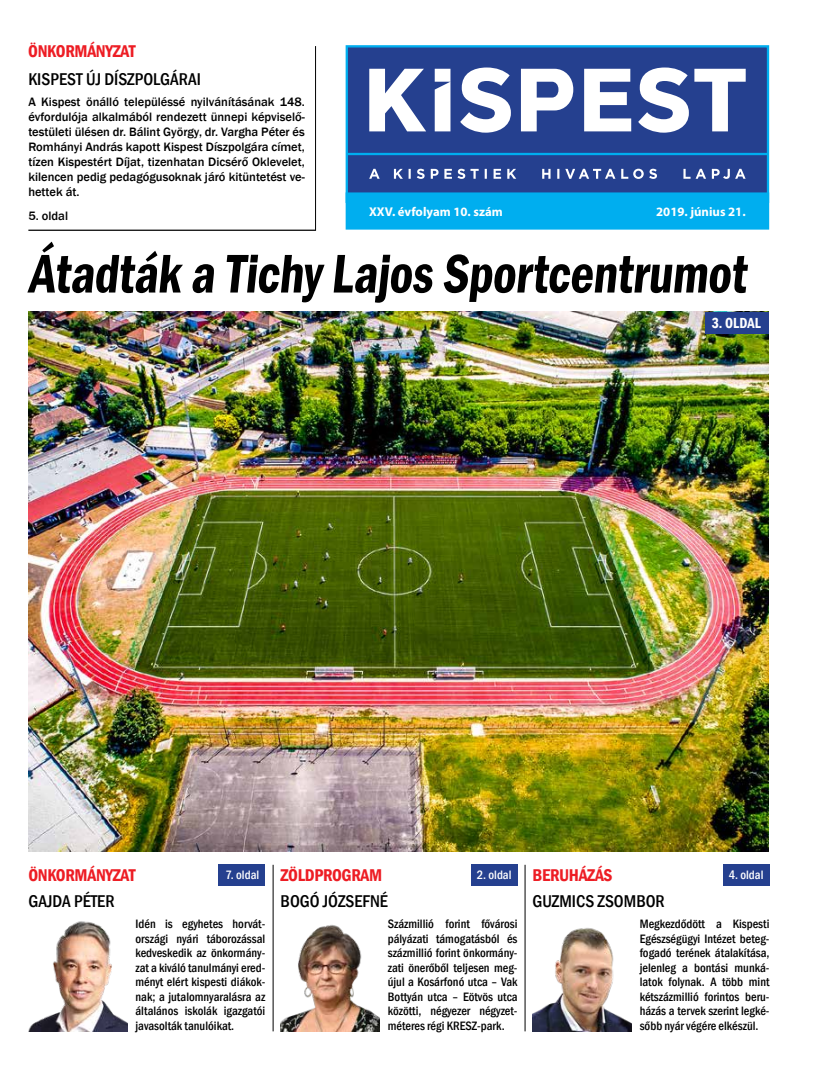
<style>
.page{position:relative;width:833px;height:1081px;background:#fff}
.page>*{position:absolute;margin:0;border:0;box-sizing:border-box;transform-origin:0 0}
.t1{font:600 condensed 56.38px "Franklin Gothic";color:#000;scale:.91 1}
.t2{font:500 condensed 17.5px/25.6px "Franklin Gothic";color:#000}
.t3{font:600 condensed 17.5px "Franklin Gothic";letter-spacing:-.02em;color:#ed1d24}
.t4{font:600 condensed 15px "Franklin Gothic";letter-spacing:.005em;color:#fff;scale:.95 1}
.t5{font:700 12.75px "Myriad Pro";color:#fff}
.t6{font:500 condensed 12.5px/14.5px "Franklin Gothic";color:#000;text-align:justify}
.t7{font:500 12.5px/15px "Franklin Gothic";color:#000;text-align:justify}
.t8{font:500 condensed 12.5px "Franklin Gothic";color:#fff}
.s1{font-size:12.5px;color:#fff}
.s2{font-weight:600;color:#ed1d24}
</style>
<div class="page">
<img style="left:28px;top:312px;width:740px;height:539px">
<div style="left:345px;top:45px;width:424px;height:158px;background:#25408f;border:2px solid #00aeef"></div>
<div style="left:346px;top:192px;width:423px;height:38px;background:#00aeef;border:2px solid #00aeef"></div>
<hr style="left:347px;top:153px;width:421px;height:2px;background:#00aeef">
<svg style="left:369px;top:169px;width:376px;height:10px"></svg>
<hr style="left:273px;top:865px;width:1px;height:166px;background:#000">
<hr style="left:525px;top:865px;width:1px;height:166px;background:#000">
<svg style="left:369px;top:67px;width:376px;height:66px"></svg>
<img style="left:28px;top:921px;width:100px;height:110px">
<hr style="left:315px;top:46px;width:1px;height:185px;background:#000">
<hr style="left:28px;top:230px;width:287px;height:1px;background:#000">
<div style="left:705px;top:312px;width:63px;height:21px;background:#25408f"></div>
<div style="left:218px;top:864px;width:47px;height:22px;background:#25408f"></div>
<img style="left:532px;top:928px;width:99px;height:103px">
<div style="left:471px;top:864px;width:46px;height:22px;background:#25408f"></div>
<img style="left:281px;top:925px;width:99px;height:106px">
<div style="left:722px;top:864px;width:47px;height:22px;background:#25408f"></div>
<h2 class="t3" style="left:28px;top:40px;width:109px">ÖNKORMÁNYZAT</h2>
<h2 class="t2" style="left:28px;top:66px;width:174px">KISPEST ÚJ DÍSZPOLGÁRAI</h2>
<p class="t7" style="left:28px;top:95px;width:278px">A Kispest önálló településsé nyilvánításának 148. évfordulója alkalmából rendezett ünnepi képviselő&shy;testületi ülésen dr. Bálint György, dr. Vargha Péter és Romhányi András kapott Kispest Díszpolgára címet, tízen Kispestért Díjat, tizenhatan Dicsérő Oklevelet, kilencen pedig pedagógusoknak járó kitüntetést ve&shy;hettek át.</p>
<p class="t7" style="left:28px;top:209px;width:41px">5. oldal</p>
<p class="t5" style="left:369px;top:203px;width:135px">XXV. évfolyam 10. szám</p>
<p class="t5" style="left:656px;top:203px;width:91px">2019. június 21.</p>
<h1 class="t1" style="left:28px;top:236px;width:798px">Átadták a Tichy Lajos Sportcentrumot</h1>
<p class="t4" style="left:711px;top:313px;width:53px">3. OLDAL</p>
<h2 class="t3" style="left:28px;top:864px;width:109px">ÖNKORMÁNYZAT</h2>
<h2 class="t2" style="left:28px;top:888px;width:88px">GAJDA PÉTER</h2>
<p class="t6" style="left:135px;top:916px;width:131px">Idén is egyhetes horvát&shy;országi nyári táborozással kedveskedik az önkormány&shy;zat a kiváló tanulmányi ered&shy;ményt elért kispesti diákok&shy;nak; a jutalomnyaralásra az általános iskolák igazgatói javasolták tanulóikat.</p>
<h2 class="t2" style="left:532px;top:862px;width:134px;text-indent:-56px"><span class="s1">2. oldal</span> <span class="s2">BERUHÁZÁS<br></span>GUZMICS ZSOMBOR</h2>
<p class="t6" style="left:639px;top:916px;width:131px">Megkezdődött a Kispesti Egészségügyi Intézet beteg&shy;fogadó terének átalakítása, jelenleg a bontási munká&shy;latok folynak. A több mint kétszázmillió forintos beru&shy;házás a tervek szerint legké&shy;sőbb nyár végére elkészül.</p>
<h2 class="t2" style="left:281px;top:862px;width:109px;text-indent:-55px"><span class="s1">7. oldal</span> <span class="s2">ZÖLDPROGRAM<br></span>BOGÓ JÓZSEFNÉ</h2>
<p class="t8" style="left:728px;top:866px;width:36px">4. oldal</p>
<p class="t6" style="left:388px;top:916px;width:131px">Százmillió forint fővárosi pályázati támogatásból és százmillió forint önkormány&shy;zati önerőből teljesen meg&shy;újul a Kosárfonó utca – Vak Bottyán utca – Eötvös utca közötti, négyezer négyzet&shy;méteres régi KRESZ-park.</p>
</div>
